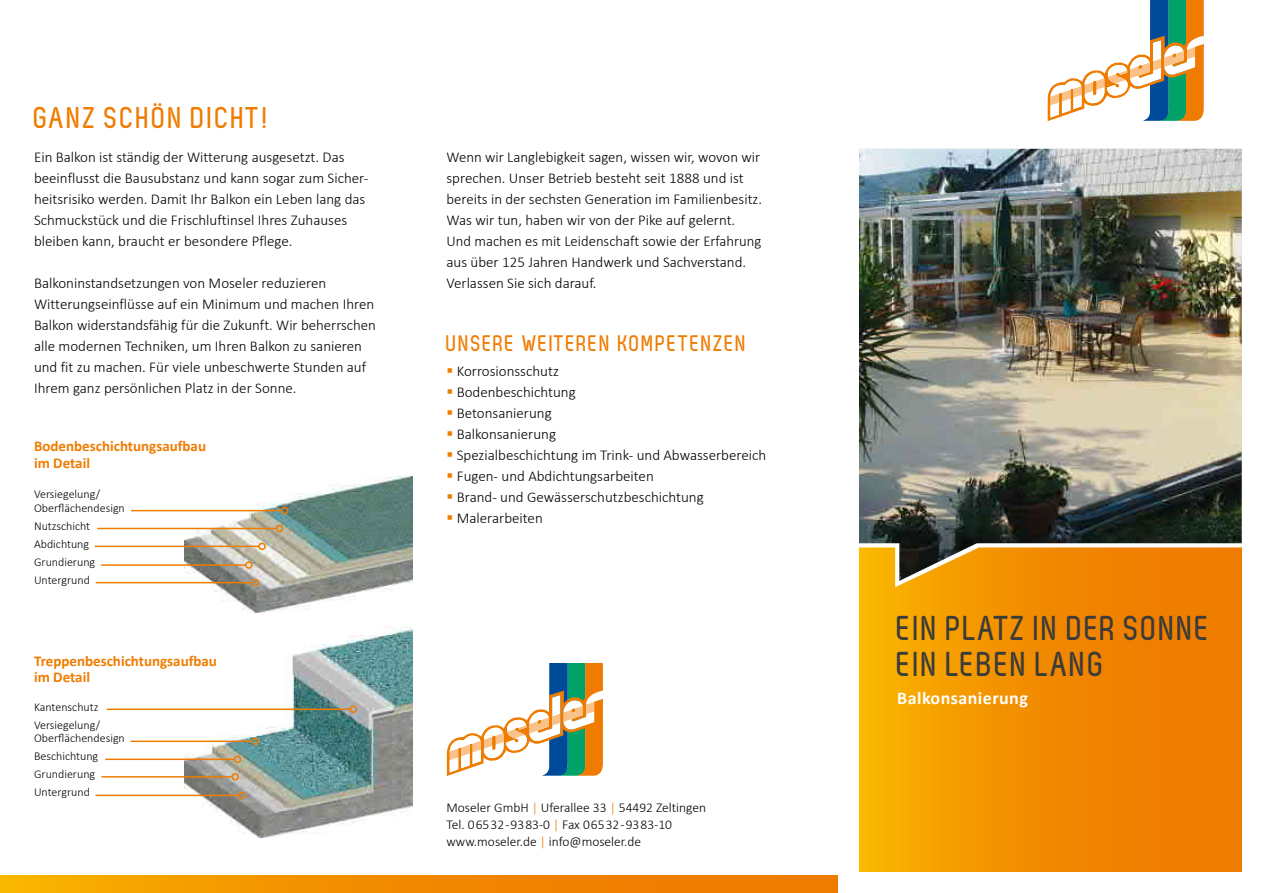
<style>
.page{position:relative;width:1263px;height:893px;background:#fff}
.page>*{position:absolute;margin:0;border:0;box-sizing:border-box;transform-origin:0 0}
.t1{font:700 34.5px/36px "Zag";letter-spacing:.06em;color:#3b3b3a}
.t2{font:700 30px "Zag";letter-spacing:.075em;color:#ef7c00}
.t3{font:700 22.5px "Zag";letter-spacing:.075em;color:#ef7c00}
.t4{font:700 18px "Calibri";letter-spacing:.025em;color:#fff}
.t5{font:300 15px/21px "Calibri";color:#000}
.t6{font:700 15px/16.5px "Calibri";color:#ef7c00}
.t7{font:300 13.5px/17.2px "Calibri";color:#000}
.t8{font:300 12px/18px "Calibri";color:#000}
.s1{color:#ef7c00}
</style>
<div class="page">
<div style="left:859px;top:546px;width:383px;height:326px;background:linear-gradient(to right,#f9ae00,#ed7100)"></div>
<img style="left:185px;top:475px;width:227px;height:137px">
<img style="left:185px;top:627px;width:227px;height:211px">
<svg style="left:1048px;top:0;width:156px;height:121px"></svg>
<img style="left:859px;top:149px;width:383px;height:432px">
<svg style="left:447px;top:663px;width:156px;height:113px"></svg>
<div style="left:0;top:876px;width:838px;height:17px;background:linear-gradient(to right,#f8ac00,#ed7100)"></div>
<hr style="left:131px;top:510px;width:151px;height:1px;background:#ef7c00">
<div style="left:281px;top:507px;width:7px;height:7px;border:2px solid #ef7c00;border-radius:50%"></div>
<hr style="left:107px;top:708px;width:243px;height:2px;background:#ef7c00">
<div style="left:350px;top:705px;width:7px;height:8px;border:2px solid #ef7c00;border-radius:50%"></div>
<hr style="left:131px;top:741px;width:121px;height:1px;background:#ef7c00">
<div style="left:252px;top:738px;width:7px;height:7px;border:2px solid #ef7c00;border-radius:50%"></div>
<hr style="left:97px;top:528px;width:179px;height:1px;background:#ef7c00">
<div style="left:276px;top:525px;width:7px;height:7px;border:2px solid #ef7c00;border-radius:50%"></div>
<hr style="left:105px;top:758px;width:130px;height:2px;background:#ef7c00">
<div style="left:234px;top:755px;width:7px;height:8px;border:2px solid #ef7c00;border-radius:50%"></div>
<hr style="left:95px;top:546px;width:164px;height:1px;background:#ef7c00">
<div style="left:258px;top:543px;width:8px;height:7px;border:2px solid #ef7c00;border-radius:50%"></div>
<hr style="left:101px;top:776px;width:131px;height:2px;background:#ef7c00">
<div style="left:231px;top:773px;width:8px;height:8px;border:2px solid #ef7c00;border-radius:50%"></div>
<hr style="left:101px;top:564px;width:145px;height:2px;background:#ef7c00">
<div style="left:245px;top:561px;width:8px;height:8px;border:2px solid #ef7c00;border-radius:50%"></div>
<hr style="left:96px;top:582px;width:156px;height:1px;background:#ef7c00">
<div style="left:252px;top:579px;width:7px;height:7px;border:2px solid #ef7c00;border-radius:50%"></div>
<hr style="left:95px;top:795px;width:144px;height:1px;background:#ef7c00">
<div style="left:238px;top:792px;width:8px;height:7px;border:2px solid #ef7c00;border-radius:50%"></div>
<h2 class="t2" style="left:34px;top:101px;width:236px">GANZ SCHÖN DICHT!</h2>
<p class="t5" style="left:34px;top:146px;width:336px">Ein Balkon ist ständig der Witterung ausgesetzt. Das beeinflusst die Bausubstanz und kann sogar zum Sicher&shy;heitsrisiko werden. Damit Ihr Balkon ein Leben lang das Schmuckstück und die Frischluftinsel Ihres Zuhauses bleiben kann, braucht er besondere Pflege.</p>
<p class="t5" style="left:34px;top:272px;width:343px">Balkoninstandsetzungen von Moseler reduzieren Witterungseinflüsse auf ein Minimum und machen Ihren Balkon widerstandsfähig für die Zukunft. Wir beherrschen alle modernen Techniken, um Ihren Balkon zu sanieren und fit zu machen. Für viele unbeschwerte Stunden auf Ihrem ganz persönlichen Platz in der Sonne.</p>
<p class="t6" style="left:34px;top:438px;width:174px">Bodenbeschichtungsaufbau im Detail</p>
<p class="t8" style="left:34px;top:487px;width:92px;line-height:13.5px">Versiegelung/<br>Oberflächendesign</p>
<p class="t8" style="left:34px;top:516px;width:63px">Nutzschicht<br>Abdichtung<br>Grundierung<br>Untergrund</p>
<p class="t6" style="left:34px;top:652px;width:184px">Treppenbeschichtungsaufbau im Detail</p>
<p class="t8" style="left:34px;top:697px;width:68px">Kantenschutz<br>Versiegelung/</p>
<p class="t8" style="left:34px;top:729px;width:92px">Oberflächendesign<br>Beschichtung<br>Grundierung<br>Untergrund</p>
<p class="t5" style="left:446px;top:147px;width:317px">Wenn wir Langlebigkeit sagen, wissen wir, wovon wir sprechen. Unser Betrieb besteht seit 1888 und ist bereits in der sechsten Generation im Familienbesitz.<br>Was wir tun, haben wir von der Pike auf gelernt.<br>Und machen es mit Leidenschaft sowie der Erfahrung aus über 125 Jahren Handwerk und Sachverstand.<br>Verlassen Sie sich darauf.</p>
<h3 class="t3" style="left:446px;top:331px;width:302px">UNSERE WEITEREN KOMPETENZEN</h3>
<p class="t5" style="left:446px;top:361px;width:114px"><span class="s1">▪</span> Korrosionsschutz</p>
<p class="t5" style="left:446px;top:382px;width:131px"><span class="s1">▪</span> Bodenbeschichtung</p>
<p class="t5" style="left:446px;top:403px;width:107px"><span class="s1">▪</span> Betonsanierung</p>
<p class="t5" style="left:446px;top:424px;width:111px"><span class="s1">▪</span> Balkonsanierung</p>
<p class="t5" style="left:446px;top:445px;width:321px"><span class="s1">▪</span> Spezialbeschichtung im Trink- und Abwasserbereich</p>
<p class="t5" style="left:446px;top:466px;width:209px"><span class="s1">▪</span> Fugen- und Abdichtungsarbeiten</p>
<p class="t5" style="left:446px;top:487px;width:259px"><span class="s1">▪</span> Brand- und Gewässerschutzbeschichtung</p>
<p class="t5" style="left:446px;top:508px;width:98px"><span class="s1">▪</span> Malerarbeiten</p>
<p class="t7" style="left:446px;top:798px;width:261px">Moseler GmbH <span class="s1">|</span> Uferallee 33 <span class="s1">|</span> 54492 Zeltingen<br>Tel. 0 65 32 - 93 83-0 <span class="s1">|</span> Fax 0 65 32 - 93 83-10 www.moseler.de <span class="s1">|</span> info@moseler.de</p>
<h1 class="t1" style="left:897px;top:610px;width:314px">EIN PLATZ IN DER SONNE<br>EIN LEBEN LANG</h1>
<p class="t4" style="left:897px;top:687px;width:132px">Balkonsanierung</p>
</div>
